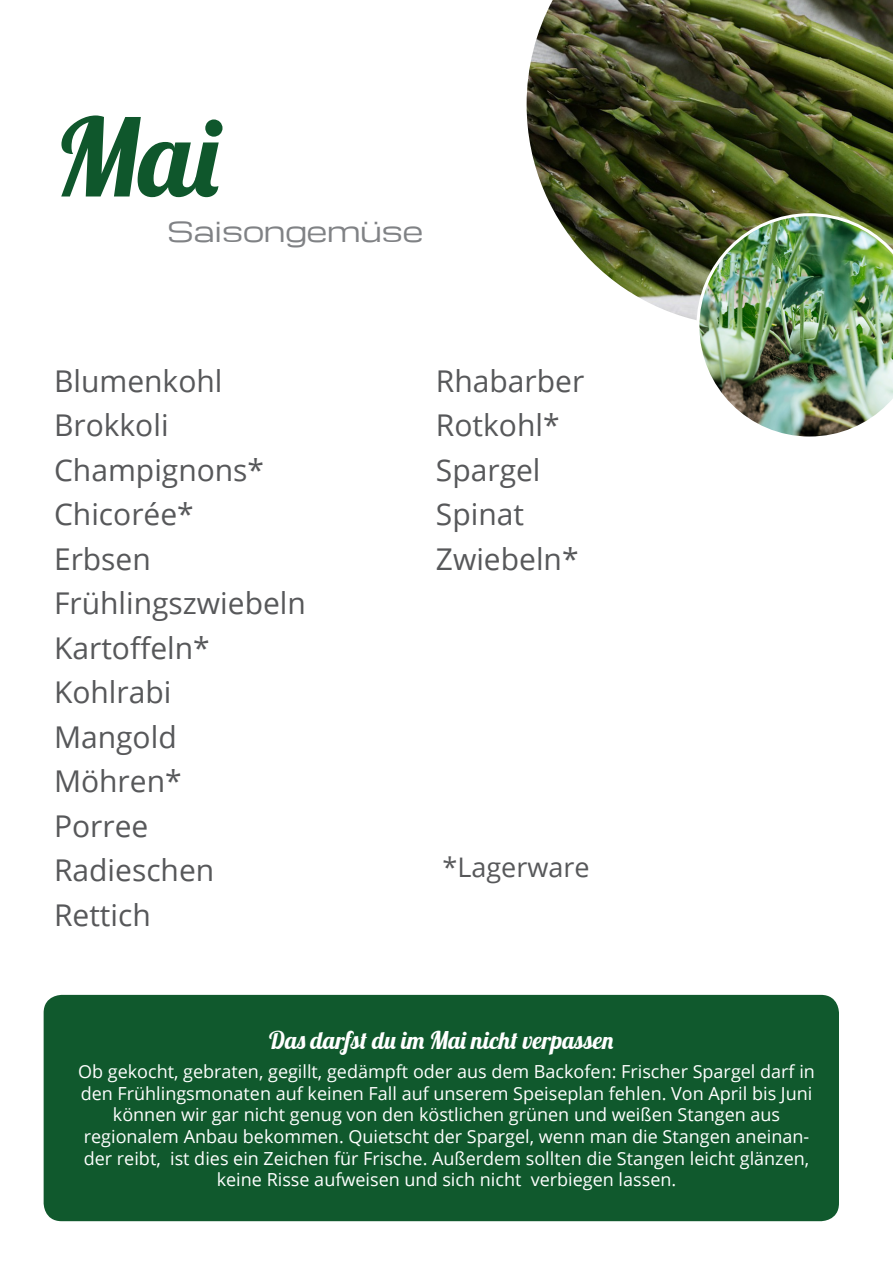
<style>
.page{position:relative;width:893px;height:1263px;background:#fff}
.page>*{position:absolute;margin:0;border:0;box-sizing:border-box;transform-origin:0 0}
.t1{font:108px "Lobster";color:#0f572c}
.t2{font:30px "Open Sans";color:#57585a}
.t3{font:27px "Michroma";color:#808285}
.t4{font:27px "Open Sans";color:#57585a}
.t5{font:24px "Lobster";color:#fff}
.t6{font:18px/21.6px "Open Sans";color:#fff;text-align:center}
</style>
<div class="page">
<div style="left:44px;top:995px;width:795px;height:226px;background:#10592d;border-radius:18px"></div>
<img style="left:527px;top:0;width:366px;height:320px">
<img style="left:696px;top:213px;width:197px;height:224px">
<p class="t1" style="left:54px;top:88px;width:171px">Mai</p>
<p class="t3" style="left:167px;top:217px;width:258px">Saisongemüse</p>
<p class="t2" style="left:54px;top:360px;width:170px">Blumenkohl</p>
<p class="t2" style="left:54px;top:405px;width:116px">Brokkoli</p>
<p class="t2" style="left:54px;top:449px;width:212px">Champignons*</p>
<p class="t2" style="left:54px;top:494px;width:141px">Chicorée*</p>
<p class="t2" style="left:54px;top:538px;width:98px">Erbsen</p>
<p class="t2" style="left:54px;top:583px;width:253px">Frühlingszwiebeln</p>
<p class="t2" style="left:54px;top:627px;width:157px">Kartoffeln*</p>
<p class="t2" style="left:54px;top:672px;width:119px">Kohlrabi</p>
<p class="t2" style="left:54px;top:716px;width:124px">Mangold</p>
<p class="t2" style="left:54px;top:761px;width:129px">Möhren*</p>
<p class="t2" style="left:54px;top:805px;width:96px">Porree</p>
<p class="t2" style="left:54px;top:850px;width:162px">Radieschen</p>
<p class="t2" style="left:54px;top:894px;width:98px">Rettich</p>
<p class="t2" style="left:436px;top:360px;width:150px">Rhabarber</p>
<p class="t2" style="left:436px;top:405px;width:125px">Rotkohl*</p>
<p class="t2" style="left:436px;top:449px;width:106px">Spargel</p>
<p class="t2" style="left:436px;top:494px;width:90px">Spinat</p>
<p class="t2" style="left:436px;top:538px;width:144px">Zwiebeln*</p>
<p class="t4" style="left:443px;top:849px;width:149px">*Lagerware</p>
<p class="t5" style="left:269px;top:1025px;width:347px">Das darfst du im Mai nicht verpassen</p>
<p class="t6" style="left:78px;top:1060px;width:738px">Ob gekocht, gebraten, gegillt, gedämpft oder aus dem Backofen: Frischer Spargel darf in den Frühlingsmonaten auf keinen Fall auf unserem Speiseplan fehlen. Von April bis Juni können wir gar nicht genug von den köstlichen grünen und weißen Stangen aus</p>
<p class="t6" style="left:84px;top:1125px;width:727px">regionalem Anbau bekommen. Quietscht der Spargel, wenn man die Stangen aneinan&shy;der reibt, ist dies ein Zeichen für Frische. Außerdem sollten die Stangen leicht glänzen, keine Risse aufweisen und sich nicht verbiegen lassen.</p>
</div>
